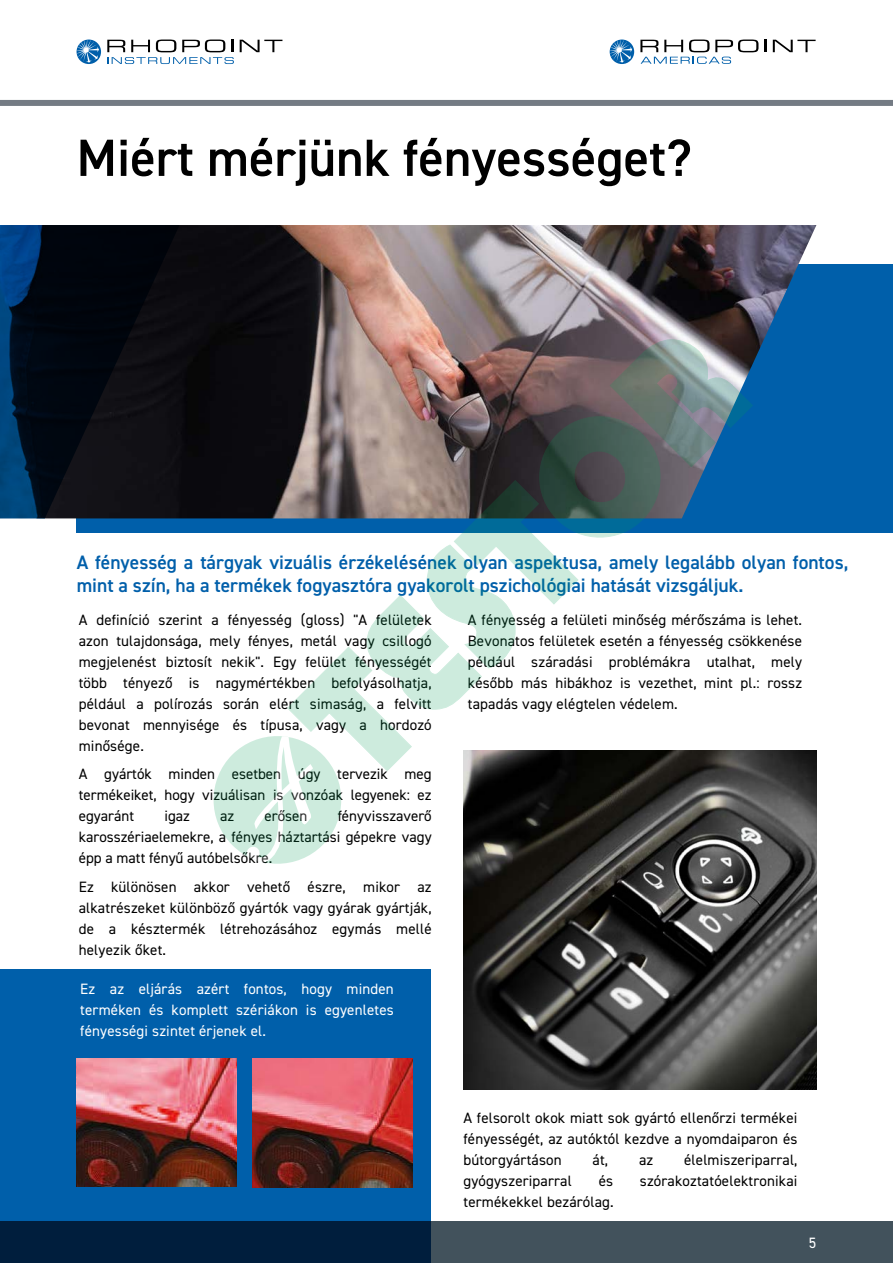
<style>
.page{position:relative;width:893px;height:1263px;background:#fff}
.page>*{position:absolute;margin:0;border:0;box-sizing:border-box;transform-origin:0 0}
.t1{font:600 52.5px "DIN2014";color:#000}
.t2{font:600 19.5px/23.4px "DIN2014";color:#005faa}
.t3{font:15px/21px "DIN2014";letter-spacing:.01em;color:#000;text-align:justify}
.t4{font:15px/21px "DIN2014";letter-spacing:.01em;color:#fff;text-align:justify}
</style>
<div class="page">
<div style="left:0;top:100px;width:893px;height:6px;background:#747b84"></div>
<svg style="left:240px;top:40px;width:42px;height:12px"></svg>
<svg style="left:107px;top:40px;width:127px;height:24px"></svg>
<svg style="left:77px;top:40px;width:24px;height:24px"></svg>
<svg style="left:77px;top:40px;width:22px;height:23px"></svg>
<svg style="left:764px;top:40px;width:2px;height:12px"></svg>
<svg style="left:773px;top:40px;width:43px;height:12px"></svg>
<svg style="left:610px;top:40px;width:24px;height:24px"></svg>
<svg style="left:610px;top:40px;width:22px;height:23px"></svg>
<svg style="left:640px;top:40px;width:118px;height:24px"></svg>
<div style="left:0;top:1221px;width:893px;height:42px;background:#42525c"></div>
<svg style="left:0;top:969px;width:430px;height:294px;background:#025091"></svg>
<img style="left:77px;top:1059px;width:159px;height:128px">
<img style="left:253px;top:1059px;width:159px;height:129px">
<img style="left:463px;top:750px;width:354px;height:340px">
<div style="left:77px;top:265px;width:816px;height:268px;background:#005faa"></div>
<img style="left:179px;top:225px;width:637px;height:293px">
<svg style="left:0;top:225px;width:179px;height:293px;background:#061120"></svg>
<svg style="left:284px;top:318px;width:475px;height:475px"></svg>
<svg style="left:213px;top:709px;width:155px;height:155px"></svg>
<h1 class="t1" style="left:77px;top:127px;width:617px">Miért mérjünk fényességet?</h1>
<h2 class="t2" style="left:77px;top:550px;width:773px">A fényesség a tárgyak vizuális érzékelésének olyan aspektusa, amely legalább olyan fontos, mint a szín, ha a termékek fogyasztóra gyakorolt pszichológiai hatását vizsgáljuk.</h2>
<p class="t3" style="left:79px;top:609px;width:354px">A definíció szerint a fényesség (gloss) "A felületek azon tulajdonsága, mely fényes, metál vagy csillogó megjelenést biztosít nekik". Egy felület fényességét több tényező is nagymértékben befolyásolhatja, például a polírozás során elért simaság, a felvitt bevonat mennyisége és típusa, vagy a hordozó minősége.</p>
<p class="t3" style="left:79px;top:763px;width:354px">A gyártók minden esetben úgy tervezik meg termékeiket, hogy vizuálisan is vonzóak legyenek: ez egyaránt</p>
<p class="t3" style="left:79px;top:805px;width:354px;text-indent:259px">fényvisszaverő karosszériaelemekre, a fényes háztartási gépekre vagy épp a matt fényű autóbelsőkre.</p>
<p class="t3" style="left:79px;top:876px;width:354px">Ez különösen akkor vehető észre, mikor az alkatrészeket különböző gyártók vagy gyárak gyártják, de a késztermék létrehozásához egymás mellé helyezik őket.</p>
<p class="t3" style="left:164px;top:805px;width:27px">igaz</p>
<p class="t3" style="left:220px;top:805px;width:16px">az</p>
<p class="t3" style="left:265px;top:805px;width:44px">erősen</p>
<p class="t4" style="left:80px;top:978px;width:315px">Ez az eljárás azért fontos, hogy minden terméken és komplett szériákon is egyenletes fényességi szintet érjenek el.</p>
<p class="t3" style="left:468px;top:610px;width:336px">A fényesség a felületi minőség mérőszáma is lehet.<br>Bevonatos felületek esetén a fényesség csökkenése például száradási problémákra utalhat, mely később más hibákhoz is vezethet, mint pl.: rossz tapadás vagy elégtelen védelem.</p>
<p class="t3" style="left:463px;top:1108px;width:335px">A felsorolt okok miatt sok gyártó ellenőrzi termékei fényességét, az autóktól kezdve a nyomdaiparon és bútorgyártáson</p>
<p class="t3" style="left:593px;top:1150px;width:17px">át,</p>
<p class="t3" style="left:639px;top:1150px;width:16px">az</p>
<p class="t3" style="left:684px;top:1150px;width:115px">élelmiszeriparral,</p>
<p class="t3" style="left:463px;top:1171px;width:110px">gyógyszeriparral</p>
<p class="t3" style="left:599px;top:1171px;width:16px">és</p>
<p class="t3" style="left:640px;top:1171px;width:159px">szórakoztatóelektronikai</p>
<p class="t3" style="left:463px;top:1192px;width:152px">termékekkel bezárólag.</p>
<p class="t4" style="left:809px;top:1232px;width:9px">5</p>
</div>
